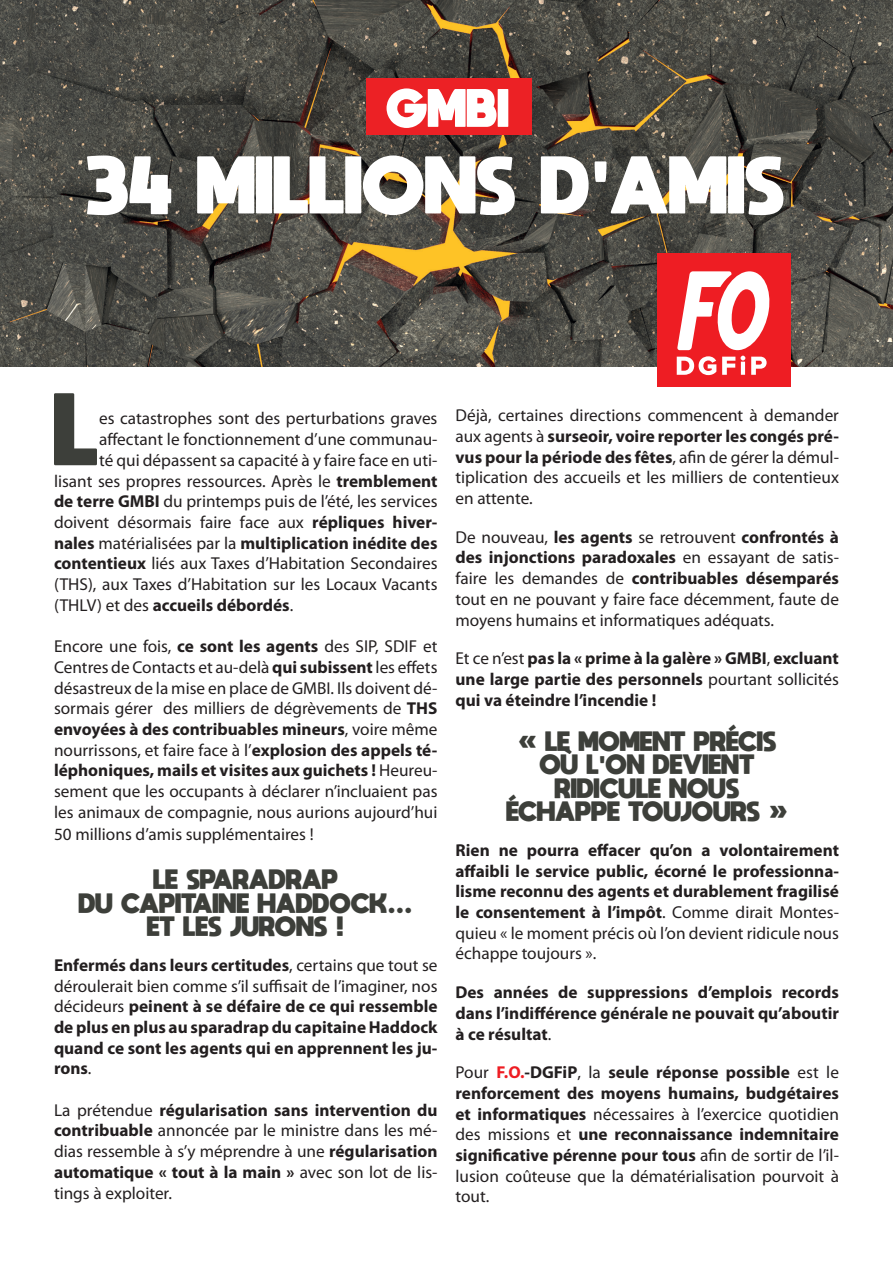
<style>
.page{position:relative;width:893px;height:1263px;background:#fff}
.page>*{position:absolute;margin:0;border:0;box-sizing:border-box;transform-origin:0 0}
.t1{font:800 72px "moon get";color:#3d3f3a}
.t2{font:800 19.5px "moon get";color:#3d3f3a}
.t3{font:17.25px/20.7px "Myriad Pro";color:#231f20;text-align:justify}
.t4{font:700 17.25px/20.7px "Myriad Pro";color:#231f20;text-align:justify}
.s1{font-weight:700}
.s2{font-weight:400}
.s3{color:#ee1d23}
</style>
<div class="page">
<img style="left:0;top:0;width:893px;height:366px">
<svg style="left:87px;top:155px;width:84px;height:60px"></svg>
<svg style="left:197px;top:155px;width:318px;height:60px"></svg>
<svg style="left:541px;top:156px;width:48px;height:57px"></svg>
<svg style="left:595px;top:156px;width:188px;height:59px"></svg>
<div style="left:367px;top:79px;width:165px;height:56px;background:#ec2125"></div>
<svg style="left:387px;top:88px;width:121px;height:40px"></svg>
<div style="left:657px;top:253px;width:134px;height:134px;background:#ee1d23"></div>
<svg style="left:677px;top:356px;width:39px;height:19px"></svg>
<svg style="left:722px;top:357px;width:13px;height:18px"></svg>
<svg style="left:741px;top:356px;width:4px;height:19px"></svg>
<svg style="left:751px;top:357px;width:16px;height:18px"></svg>
<svg style="left:677px;top:271px;width:93px;height:79px"></svg>
<p class="t1" style="left:54px;top:384px;width:47px">L</p>
<p class="t3" style="left:99px;top:408px;width:340px">es catastrophes sont des perturbations graves</p>
<p class="t3" style="left:99px;top:429px;width:340px">affectant le fonctionnement d’une communau-</p>
<p class="t3" style="left:99px;top:449px;width:340px">té qui dépassent sa capacité à y faire face en uti-</p>
<p class="t3" style="left:54px;top:470px;width:385px">lisant ses propres ressources. Après le <span class="s1">tremblement</span></p>
<p class="t3" style="left:54px;top:491px;width:385px"><span class="s1">de terre GMBI</span> du printemps puis de l’été, les services</p>
<p class="t3" style="left:54px;top:511px;width:385px">doivent désormais faire face aux <span class="s1">répliques hiver-</span></p>
<p class="t4" style="left:54px;top:532px;width:385px">nales <span class="s2">matérialisées par la</span> multiplication inédite des</p>
<p class="t3" style="left:54px;top:553px;width:385px"><span class="s1">contentieux</span> liés aux Taxes d’Habitation Secondaires</p>
<p class="t3" style="left:54px;top:574px;width:385px">(THS), aux Taxes d’Habitation sur les Locaux Vacants</p>
<p class="t4" style="left:54px;top:594px;width:241px"><span class="s2">(THLV) et des</span> accueils débordés<span class="s2">.</span></p>
<p class="t3" style="left:54px;top:636px;width:385px">Encore une fois, <span class="s1">ce sont les agents</span> des SIP, SDIF et Centres de Contacts et au-delà <span class="s1">qui subissent</span> les effets désastreux de la mise en place de GMBI. Ils doivent dé&shy;sormais gérer des milliers de dégrèvements de <span class="s1">THS envoyées à des contribuables mineurs</span>, voire même nourrissons, et faire face à l’<span class="s1">explosion des appels té&shy;léphoniques, mails et visites aux guichets !</span> Heureu&shy;sement que les occupants à déclarer n’incluaient pas les animaux de compagnie, nous aurions aujourd’hui</p>
<p class="t3" style="left:54px;top:824px;width:261px">50 millions d’amis supplémentaires !</p>
<p class="t2" style="left:153px;top:867px;width:186px">LE SPARADRAP</p>
<p class="t2" style="left:79px;top:890px;width:335px">DU CAPITAINE HADDOCK...</p>
<p class="t2" style="left:147px;top:914px;width:199px">ET LES JURONS !</p>
<p class="t4" style="left:54px;top:954px;width:385px">Enfermés dans leurs certitudes<span class="s2">, certains que tout se déroulerait bien comme s’il suffisait de l’imaginer, nos décideurs</span> peinent à se défaire de ce qui ressemble de plus en plus au sparadrap du capitaine Haddock quand ce sont les agents qui en apprennent les ju&shy;rons<span class="s2">.</span></p>
<p class="t3" style="left:54px;top:1099px;width:385px">La prétendue <span class="s1">régularisation sans intervention du contribuable</span> annoncée par le ministre dans les mé&shy;dias ressemble à s’y méprendre à une <span class="s1">régularisation automatique « tout à la main »</span> avec son lot de lis&shy;tings à exploiter.</p>
<p class="t3" style="left:455px;top:405px;width:385px">Déjà, certaines directions commencent à demander aux agents à <span class="s1">surseoir, voire reporter les congés pré&shy;vus pour la période des fêtes</span>, afin de gérer la démul&shy;tiplication des accueils et les milliers de contentieux en attente.</p>
<p class="t3" style="left:455px;top:526px;width:385px">De nouveau, <span class="s1">les agents</span> se retrouvent <span class="s1">confrontés à des injonctions paradoxales</span> en essayant de satis&shy;faire les demandes de <span class="s1">contribuables désemparés </span>tout en ne pouvant y faire face décemment, faute de moyens humains et informatiques adéquats.</p>
<p class="t4" style="left:455px;top:647px;width:385px"><span class="s2">Et ce n’est</span> pas la « prime à la galère » GMBI<span class="s2">,</span> excluant une large partie des personnels <span class="s2">pourtant sollicités </span>qui va éteindre l’incendie !</p>
<p class="t2" style="left:518px;top:729px;width:261px">« LE MOMENT PRÉCIS</p>
<p class="t2" style="left:540px;top:752px;width:216px">OÙ L'ON DEVIENT</p>
<p class="t2" style="left:555px;top:776px;width:186px">RIDICULE NOUS</p>
<p class="t2" style="left:506px;top:799px;width:283px">ÉCHAPPE TOUJOURS »</p>
<p class="t4" style="left:455px;top:839px;width:385px">Rien ne pourra effacer qu’on a volontairement affaibli le service public, écorné le professionna&shy;lisme reconnu des agents et durablement fragilisé le consentement à l’impôt<span class="s2">. Comme dirait Montes&shy;quieu « le moment précis où l’on devient ridicule nous échappe toujours ».</span></p>
<p class="t4" style="left:455px;top:981px;width:385px">Des années de suppressions d’emplois records dans l’indifférence générale ne pouvait qu’aboutir à ce résultat<span class="s2">.</span></p>
<p class="t4" style="left:455px;top:1061px;width:385px"><span class="s2">Pour</span> <span class="s3">F.O.</span>-DGFiP<span class="s2">, la</span> seule réponse possible <span class="s2">est le </span>renforcement des moyens humains, budgétaires et informatiques <span class="s2">nécessaires à l’exercice quotidien des missions et</span> une reconnaissance indemnitaire significative pérenne pour tous <span class="s2">afin de sortir de l’il&shy;lusion coûteuse que la dématérialisation pourvoit à tout.</span></p>
</div>
